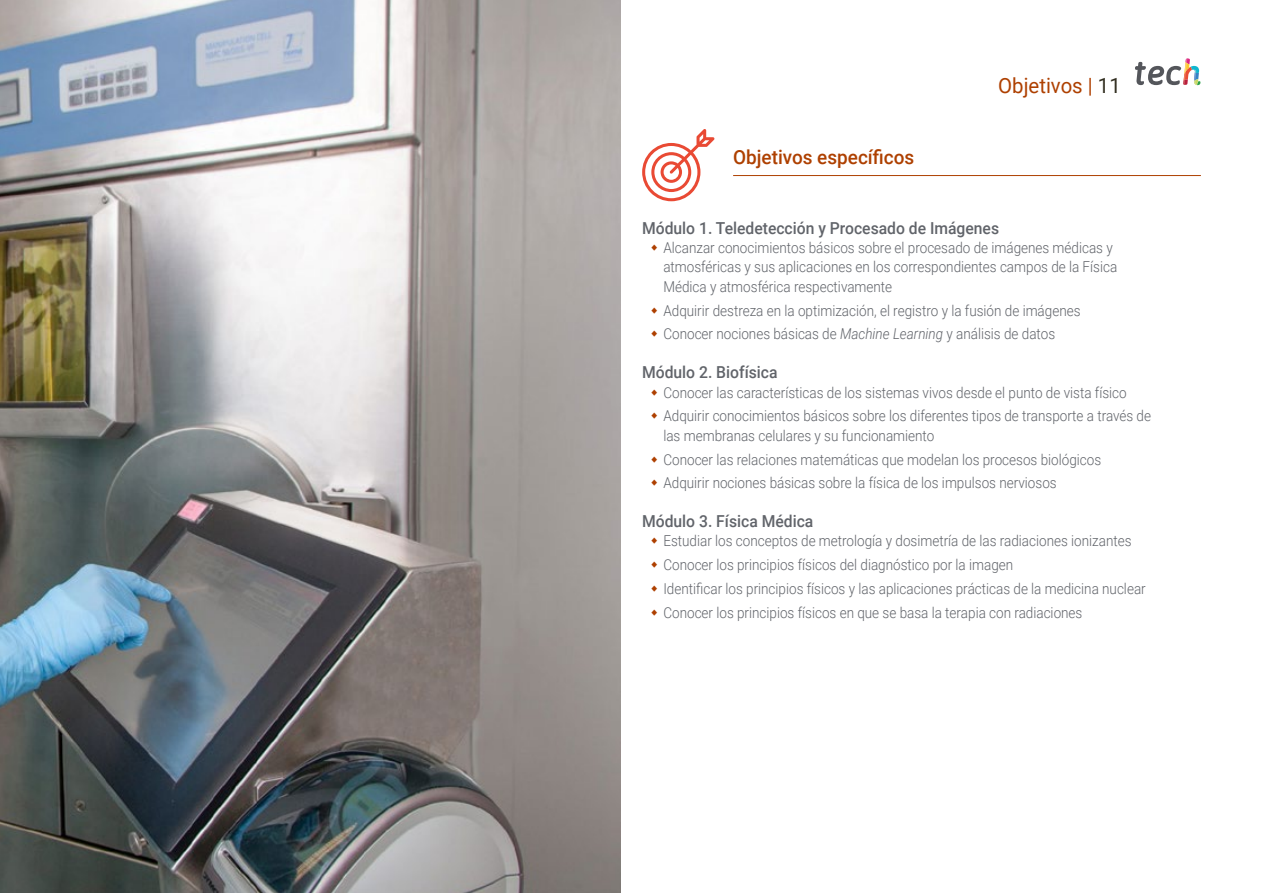
<style>
.page{position:relative;width:1263px;height:893px;background:#fff}
.page>*{position:absolute;margin:0;border:0;box-sizing:border-box;transform-origin:0 0}
.t1{font:21px "Roboto";color:#ae4000}
.t2{font:500 19.5px "Roboto";color:#ae4000}
.t3{font:500 16.5px "Roboto";color:#61646a;scale:.95 1}
.t4{font:300 15px/23.7px "Roboto";color:#61646a;scale:.9 1}
.s1{color:#312e20}
.s2{font-style:italic}
</style>
<div class="page">
<hr style="left:733px;top:175px;width:468px;height:1px;background:#ae4000">
<svg style="left:642px;top:129px;width:72px;height:72px"></svg>
<svg style="left:1135px;top:58px;width:65px;height:28px"></svg>
<img style="left:0;top:0;width:621px;height:893px">
<h2 class="t2" style="left:733px;top:144px;width:183px">Objetivos específicos</h2>
<h1 class="t1" style="left:998px;top:71px;width:124px">Objetivos | <span class="s1">11</span></h1>
<p class="t3" style="left:642px;top:216px;width:377px">Módulo 1. Teledetección y Procesado de Imágenes</p>
<p class="t4" style="left:663px;top:237px;width:506px;line-height:19.5px">Alcanzar conocimientos básicos sobre el procesado de imágenes médicas y atmosféricas y sus aplicaciones en los correspondientes campos de la Física<br>Médica y atmosférica respectivamente</p>
<p class="t4" style="left:663px;top:298px;width:465px">Adquirir destreza en la optimización, el registro y la fusión de imágenes<br>Conocer nociones básicas de <span class="s2">Machine Learning</span> y análisis de datos</p>
<p class="t3" style="left:642px;top:361px;width:144px">Módulo 2. Biofísica</p>
<p class="t4" style="left:663px;top:380px;width:543px">Conocer las características de los sistemas vivos desde el punto de vista físico<br>Adquirir conocimientos básicos sobre los diferentes tipos de transporte a través de</p>
<p class="t4" style="left:663px;top:423px;width:488px">las membranas celulares y su funcionamiento<br>Conocer las relaciones matemáticas que modelan los procesos biológicos<br>Adquirir nociones básicas sobre la física de los impulsos nerviosos</p>
<p class="t3" style="left:642px;top:510px;width:182px">Módulo 3. Física Médica</p>
<p class="t4" style="left:663px;top:529px;width:537px">Estudiar los conceptos de metrología y dosimetría de las radiaciones ionizantes Conocer los principios físicos del diagnóstico por la imagen<br>Identificar los principios físicos y las aplicaciones prácticas de la medicina nuclear Conocer los principios físicos en que se basa la terapia con radiaciones</p>
</div>
